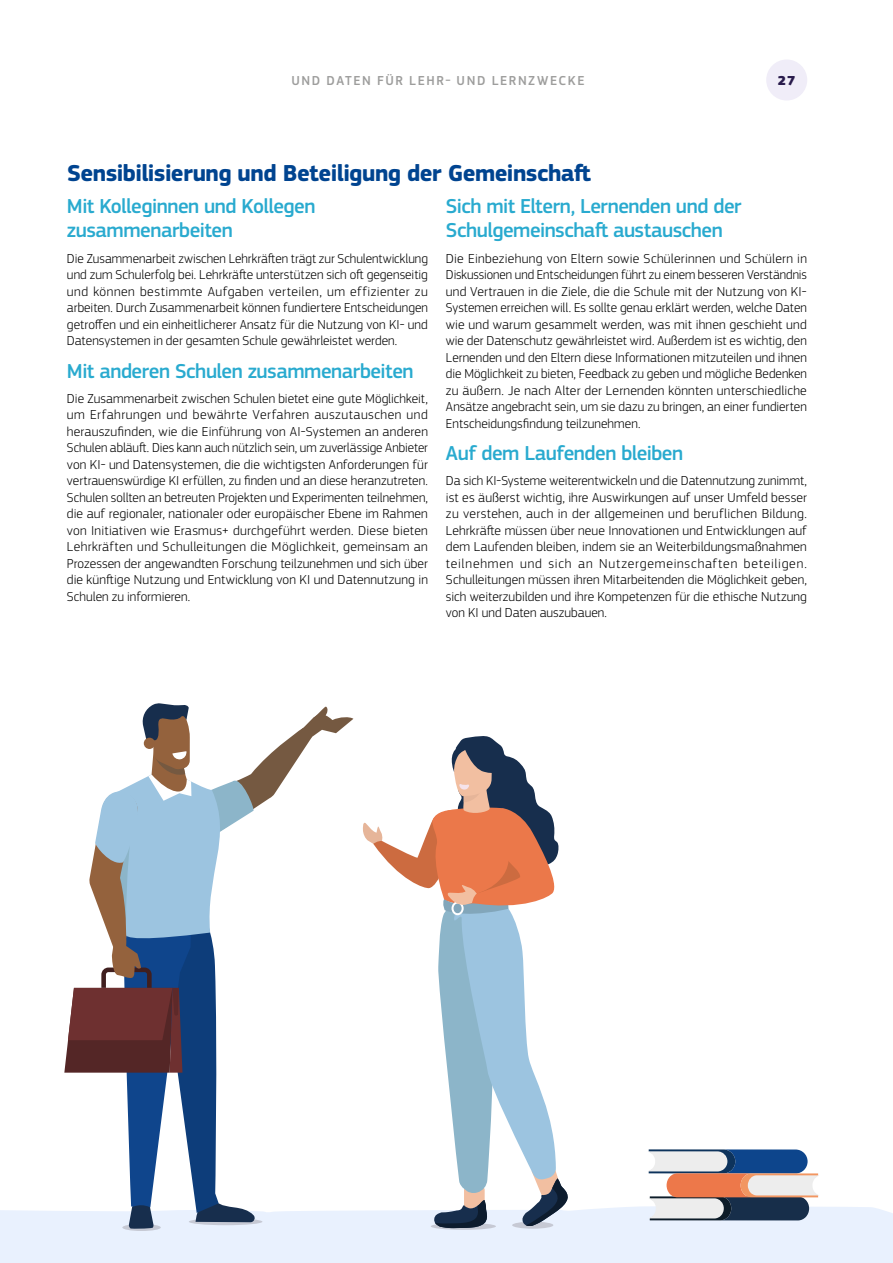
<style>
.page{position:relative;width:893px;height:1263px;background:#fff}
.page>*{position:absolute;margin:0;border:0;box-sizing:border-box;transform-origin:0 0}
.t1{font:700 24px "EC Square Sans Pro";letter-spacing:-.025em;color:#004490}
.t2{font:500 21px/24px "EC Square Sans Pro";letter-spacing:-.025em;color:#29aacf}
.Body{font:300 13.5px/16.5px "EC Square Sans Pro";letter-spacing:.005em;color:#000;text-align:justify}
.t3{font:500 13.5px "EC Square Sans Pro";letter-spacing:.12em;color:#9d9d9c}
.t4{font:900 13.5px "EC Square Sans Pro Extra";color:#291b4c}
</style>
<div class="page">
<div style="left:0;top:1206px;width:893px;height:57px;background:#e9f1fe"></div>
<div style="left:122px;top:1224px;width:39px;height:7px;background:#c6c9d4;border-radius:50%"></div>
<svg style="left:64px;top:703px;width:289px;height:526px"></svg>
<svg style="left:512px;top:1222px;width:41px;height:7px"></svg>
<svg style="left:431px;top:1223px;width:65px;height:7px"></svg>
<svg style="left:363px;top:736px;width:206px;height:492px"></svg>
<svg style="left:648px;top:1149px;width:171px;height:71px;background:#a19aa1"></svg>
<div style="left:766px;top:59px;width:41px;height:42px;background:#f0edf8;border-radius:50%"></div>
<p class="t3" style="left:291px;top:73px;width:294px">UND DATEN FÜR LEHR- UND LERNZWECKE</p>
<p class="t4" style="left:778px;top:72px;width:19px">27</p>
<h2 class="t1" style="left:67px;top:159px;width:526px">Sensibilisierung und Beteiligung der Gemeinschaft</h2>
<h3 class="t2" style="left:67px;top:195px;width:250px">Mit Kolleginnen und Kollegen zusammenarbeiten</h3>
<p class="Body" style="left:67px;top:250px;width:362px">Die Zusammenarbeit zwischen Lehrkräften trägt zur Schulentwicklung und zum Schulerfolg bei. Lehrkräfte unterstützen sich oft gegenseitig und können bestimmte Aufgaben verteilen, um effizienter zu arbeiten. Durch Zusammenarbeit können fundiertere Entscheidungen getroffen und ein einheitlicherer Ansatz für die Nutzung von KI- und Datensystemen in der gesamten Schule gewährleistet werden.</p>
<h3 class="t2" style="left:67px;top:359px;width:348px">Mit anderen Schulen zusammenarbeiten</h3>
<p class="Body" style="left:67px;top:390px;width:362px">Die Zusammenarbeit zwischen Schulen bietet eine gute Möglichkeit, um Erfahrungen und bewährte Verfahren auszutauschen und herauszufinden, wie die Einführung von AI-Systemen an anderen Schulen abläuft. Dies kann auch nützlich sein, um zuverlässige Anbieter von KI- und Datensystemen, die die wichtigsten Anforderungen für vertrauenswürdige KI erfüllen, zu finden und an diese heranzutreten.<br>Schulen sollten an betreuten Projekten und Experimenten teilnehmen, die auf regionaler, nationaler oder europäischer Ebene im Rahmen von Initiativen wie Erasmus+ durchgeführt werden. Diese bieten Lehrkräften und Schulleitungen die Möglichkeit, gemeinsam an Prozessen der angewandten Forschung teilzunehmen und sich über die künftige Nutzung und Entwicklung von KI und Datennutzung in Schulen zu informieren.</p>
<h3 class="t2" style="left:446px;top:195px;width:297px">Sich mit Eltern, Lernenden und der<br>Schulgemeinschaft austauschen</h3>
<p class="Body" style="left:446px;top:250px;width:363px">Die Einbeziehung von Eltern sowie Schülerinnen und Schülern in Diskussionen und Entscheidungen führt zu einem besseren Verständnis und Vertrauen in die Ziele, die die Schule mit der Nutzung von KI-Systemen erreichen will. Es sollte genau erklärt werden, welche Daten wie und warum gesammelt werden, was mit ihnen geschieht und wie der Datenschutz gewährleistet wird. Außerdem ist es wichtig, den Lernenden und den Eltern diese Informationen mitzuteilen und ihnen die Möglichkeit zu bieten, Feedback zu geben und mögliche Bedenken zu äußern. Je nach Alter der Lernenden könnten unterschiedliche Ansätze angebracht sein, um sie dazu zu bringen, an einer fundierten Entscheidungsfindung teilzunehmen.</p>
<h3 class="t2" style="left:446px;top:441px;width:239px">Auf dem Laufenden bleiben</h3>
<p class="Body" style="left:446px;top:472px;width:362px">Da sich KI-Systeme weiterentwickeln und die Datennutzung zunimmt, ist es äußerst wichtig, ihre Auswirkungen auf unser Umfeld besser zu verstehen, auch in der allgemeinen und beruflichen Bildung.<br>Lehrkräfte müssen über neue Innovationen und Entwicklungen auf dem Laufenden bleiben, indem sie an Weiterbildungsmaßnahmen teilnehmen und sich an Nutzergemeinschaften beteiligen.<br>Schulleitungen müssen ihren Mitarbeitenden die Möglichkeit geben, sich weiterzubilden und ihre Kompetenzen für die ethische Nutzung von KI und Daten auszubauen.</p>
</div>
